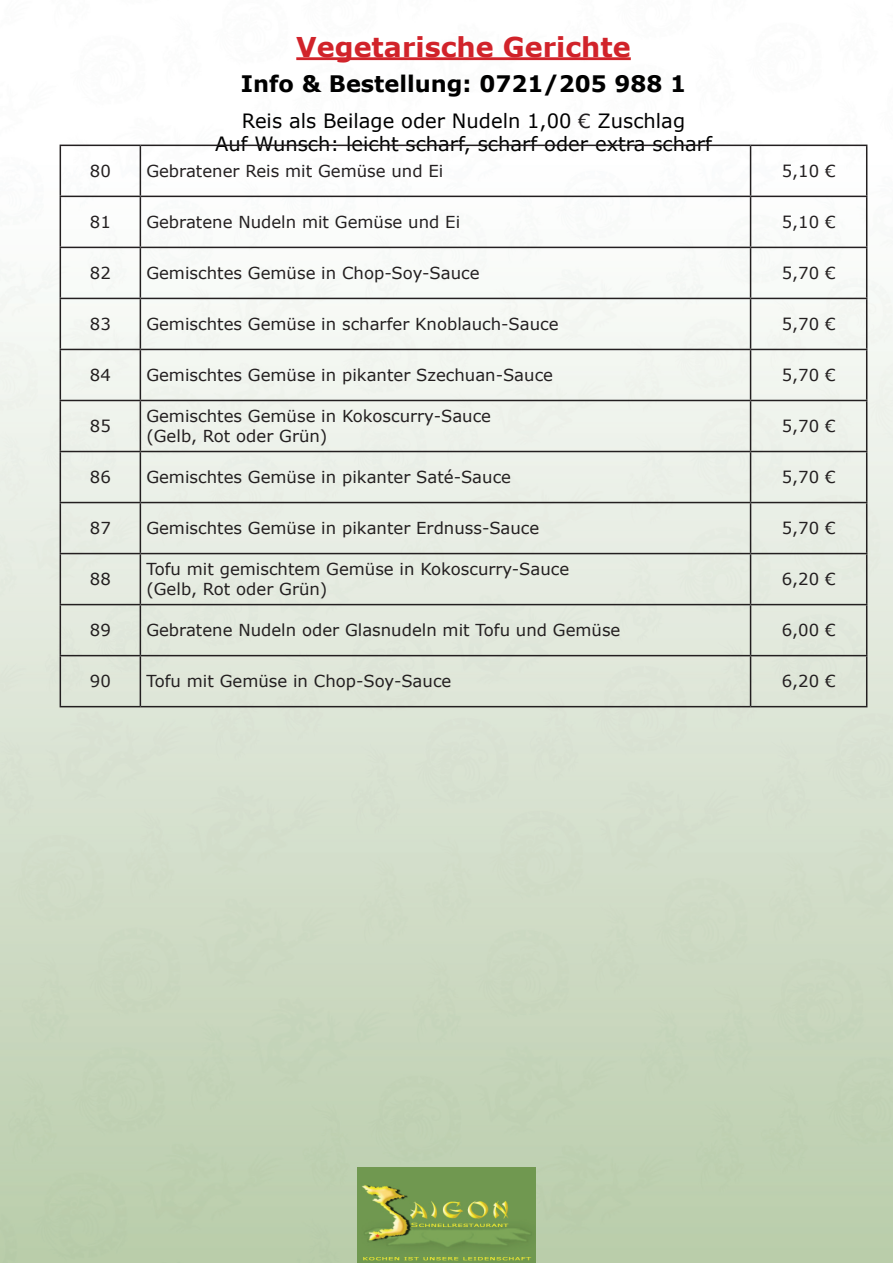
<style>
.page{position:relative;width:893px;height:1263px;background:#fff}
.page>*{position:absolute;margin:0;border:0;box-sizing:border-box;transform-origin:0 0}
.t1{font:700 27.3px "Verdana";color:#d1232a}
.t2{font:700 22.65px "Verdana";color:#000}
.t3{font:19.65px/23.4px "Verdana";color:#000;text-align:center}
.t4{font:16.5px/19.8px "Verdana";color:#231f20}
.s1{font-size:19.35px;color:#231f20}
</style>
<div class="page">
<hr style="left:296px;top:57px;width:335px;height:3px;background:#d1232a">
<hr style="left:60px;top:145px;width:80px;height:1px;background:#231f20">
<hr style="left:60px;top:146px;width:1px;height:50px;background:#231f20">
<hr style="left:140px;top:145px;width:611px;height:1px;background:#231f20">
<hr style="left:140px;top:146px;width:1px;height:50px;background:#231f20">
<hr style="left:751px;top:145px;width:116px;height:1px;background:#231f20">
<hr style="left:750px;top:146px;width:1px;height:50px;background:#231f20">
<hr style="left:866px;top:146px;width:1px;height:50px;background:#231f20">
<hr style="left:60px;top:196px;width:80px;height:1px;background:#231f20">
<hr style="left:60px;top:197px;width:1px;height:50px;background:#231f20">
<hr style="left:140px;top:196px;width:611px;height:1px;background:#231f20">
<hr style="left:140px;top:197px;width:1px;height:50px;background:#231f20">
<hr style="left:751px;top:196px;width:116px;height:1px;background:#231f20">
<hr style="left:750px;top:197px;width:1px;height:50px;background:#231f20">
<hr style="left:866px;top:197px;width:1px;height:50px;background:#231f20">
<hr style="left:60px;top:247px;width:80px;height:1px;background:#231f20">
<hr style="left:60px;top:248px;width:1px;height:50px;background:#231f20">
<hr style="left:140px;top:247px;width:611px;height:1px;background:#231f20">
<hr style="left:140px;top:248px;width:1px;height:50px;background:#231f20">
<hr style="left:751px;top:247px;width:116px;height:1px;background:#231f20">
<hr style="left:750px;top:248px;width:1px;height:50px;background:#231f20">
<hr style="left:866px;top:248px;width:1px;height:50px;background:#231f20">
<hr style="left:60px;top:298px;width:80px;height:1px;background:#231f20">
<hr style="left:60px;top:299px;width:1px;height:50px;background:#231f20">
<hr style="left:140px;top:298px;width:611px;height:1px;background:#231f20">
<hr style="left:140px;top:299px;width:1px;height:50px;background:#231f20">
<hr style="left:751px;top:298px;width:116px;height:1px;background:#231f20">
<hr style="left:750px;top:299px;width:1px;height:50px;background:#231f20">
<hr style="left:866px;top:299px;width:1px;height:50px;background:#231f20">
<hr style="left:60px;top:349px;width:80px;height:1px;background:#231f20">
<hr style="left:60px;top:350px;width:1px;height:50px;background:#231f20">
<hr style="left:140px;top:349px;width:611px;height:1px;background:#231f20">
<hr style="left:140px;top:350px;width:1px;height:50px;background:#231f20">
<hr style="left:751px;top:349px;width:116px;height:1px;background:#231f20">
<hr style="left:750px;top:350px;width:1px;height:50px;background:#231f20">
<hr style="left:866px;top:350px;width:1px;height:50px;background:#231f20">
<hr style="left:60px;top:400px;width:80px;height:1px;background:#231f20">
<hr style="left:60px;top:401px;width:1px;height:50px;background:#231f20">
<hr style="left:140px;top:400px;width:611px;height:1px;background:#231f20">
<hr style="left:140px;top:401px;width:1px;height:50px;background:#231f20">
<hr style="left:751px;top:400px;width:116px;height:1px;background:#231f20">
<hr style="left:750px;top:401px;width:1px;height:50px;background:#231f20">
<hr style="left:866px;top:401px;width:1px;height:50px;background:#231f20">
<hr style="left:60px;top:451px;width:80px;height:1px;background:#231f20">
<hr style="left:60px;top:452px;width:1px;height:50px;background:#231f20">
<hr style="left:140px;top:451px;width:611px;height:1px;background:#231f20">
<hr style="left:140px;top:452px;width:1px;height:50px;background:#231f20">
<hr style="left:751px;top:451px;width:116px;height:1px;background:#231f20">
<hr style="left:750px;top:452px;width:1px;height:50px;background:#231f20">
<hr style="left:866px;top:452px;width:1px;height:50px;background:#231f20">
<hr style="left:60px;top:502px;width:80px;height:1px;background:#231f20">
<hr style="left:60px;top:503px;width:1px;height:50px;background:#231f20">
<hr style="left:140px;top:502px;width:611px;height:1px;background:#231f20">
<hr style="left:140px;top:503px;width:1px;height:50px;background:#231f20">
<hr style="left:751px;top:502px;width:116px;height:1px;background:#231f20">
<hr style="left:750px;top:503px;width:1px;height:50px;background:#231f20">
<hr style="left:866px;top:503px;width:1px;height:50px;background:#231f20">
<hr style="left:60px;top:553px;width:80px;height:1px;background:#231f20">
<hr style="left:60px;top:554px;width:1px;height:50px;background:#231f20">
<hr style="left:140px;top:553px;width:611px;height:1px;background:#231f20">
<hr style="left:140px;top:554px;width:1px;height:50px;background:#231f20">
<hr style="left:751px;top:553px;width:116px;height:1px;background:#231f20">
<hr style="left:750px;top:554px;width:1px;height:50px;background:#231f20">
<hr style="left:866px;top:554px;width:1px;height:50px;background:#231f20">
<hr style="left:60px;top:604px;width:80px;height:1px;background:#231f20">
<hr style="left:60px;top:605px;width:1px;height:50px;background:#231f20">
<hr style="left:140px;top:604px;width:611px;height:1px;background:#231f20">
<hr style="left:140px;top:605px;width:1px;height:50px;background:#231f20">
<hr style="left:751px;top:604px;width:116px;height:1px;background:#231f20">
<hr style="left:750px;top:605px;width:1px;height:50px;background:#231f20">
<hr style="left:866px;top:605px;width:1px;height:50px;background:#231f20">
<hr style="left:60px;top:655px;width:80px;height:1px;background:#231f20">
<hr style="left:60px;top:656px;width:1px;height:50px;background:#231f20">
<hr style="left:140px;top:655px;width:611px;height:1px;background:#231f20">
<hr style="left:140px;top:656px;width:1px;height:50px;background:#231f20">
<hr style="left:751px;top:655px;width:116px;height:1px;background:#231f20">
<hr style="left:750px;top:656px;width:1px;height:50px;background:#231f20">
<hr style="left:866px;top:656px;width:1px;height:50px;background:#231f20">
<hr style="left:60px;top:706px;width:80px;height:1px;background:#231f20">
<hr style="left:140px;top:706px;width:611px;height:1px;background:#231f20">
<hr style="left:751px;top:706px;width:116px;height:1px;background:#231f20">
<img style="left:357px;top:1167px;width:179px;height:96px">
<h1 class="t1" style="left:296px;top:28px;width:336px">Vegetarische Gerichte</h1>
<h2 class="t2" style="left:241px;top:68px;width:447px">Info &amp; Bestellung: 0721/205 988 1</h2>
<p class="t3" style="left:215px;top:109px;width:498px">Reis als Beilage oder Nudeln 1,00 <span class="s1">€</span> Zuschlag<br>Auf Wunsch: leicht scharf, scharf oder extra scharf</p>
<p class="t4" style="left:90px;top:161px;width:22px">80</p>
<p class="t4" style="left:146px;top:161px;width:298px">Gebratener Reis mit Gemüse und Ei</p>
<p class="t4" style="left:782px;top:161px;width:55px">5,10 €</p>
<p class="t4" style="left:90px;top:212px;width:22px">81</p>
<p class="t4" style="left:146px;top:212px;width:315px">Gebratene Nudeln mit Gemüse und Ei</p>
<p class="t4" style="left:782px;top:212px;width:55px">5,10 €</p>
<p class="t4" style="left:90px;top:263px;width:22px">82</p>
<p class="t4" style="left:146px;top:263px;width:335px">Gemischtes Gemüse in Chop-Soy-Sauce</p>
<p class="t4" style="left:782px;top:263px;width:55px">5,70 €</p>
<p class="t4" style="left:90px;top:314px;width:22px">83</p>
<p class="t4" style="left:146px;top:314px;width:414px">Gemischtes Gemüse in scharfer Knoblauch-Sauce</p>
<p class="t4" style="left:782px;top:314px;width:55px">5,70 €</p>
<p class="t4" style="left:90px;top:365px;width:22px">84</p>
<p class="t4" style="left:146px;top:365px;width:408px">Gemischtes Gemüse in pikanter Szechuan-Sauce</p>
<p class="t4" style="left:782px;top:365px;width:55px">5,70 €</p>
<p class="t4" style="left:90px;top:416px;width:22px">85</p>
<p class="t4" style="left:146px;top:406px;width:346px">Gemischtes Gemüse in Kokoscurry-Sauce (Gelb, Rot oder Grün)</p>
<p class="t4" style="left:782px;top:416px;width:55px">5,70 €</p>
<p class="t4" style="left:90px;top:467px;width:22px">86</p>
<p class="t4" style="left:146px;top:467px;width:366px">Gemischtes Gemüse in pikanter Saté-Sauce</p>
<p class="t4" style="left:782px;top:467px;width:55px">5,70 €</p>
<p class="t4" style="left:90px;top:518px;width:22px">87</p>
<p class="t4" style="left:146px;top:518px;width:395px">Gemischtes Gemüse in pikanter Erdnuss-Sauce</p>
<p class="t4" style="left:782px;top:518px;width:55px">5,70 €</p>
<p class="t4" style="left:90px;top:569px;width:22px">88</p>
<p class="t4" style="left:146px;top:559px;width:424px">Tofu mit gemischtem Gemüse in Kokoscurry-Sauce (Gelb, Rot oder Grün)</p>
<p class="t4" style="left:782px;top:569px;width:55px">6,20 €</p>
<p class="t4" style="left:90px;top:620px;width:22px">89</p>
<p class="t4" style="left:146px;top:620px;width:476px">Gebratene Nudeln oder Glasnudeln mit Tofu und Gemüse</p>
<p class="t4" style="left:782px;top:620px;width:55px">6,00 €</p>
<p class="t4" style="left:90px;top:671px;width:22px">90</p>
<p class="t4" style="left:146px;top:671px;width:307px">Tofu mit Gemüse in Chop-Soy-Sauce</p>
<p class="t4" style="left:782px;top:671px;width:55px">6,20 €</p>
</div>
